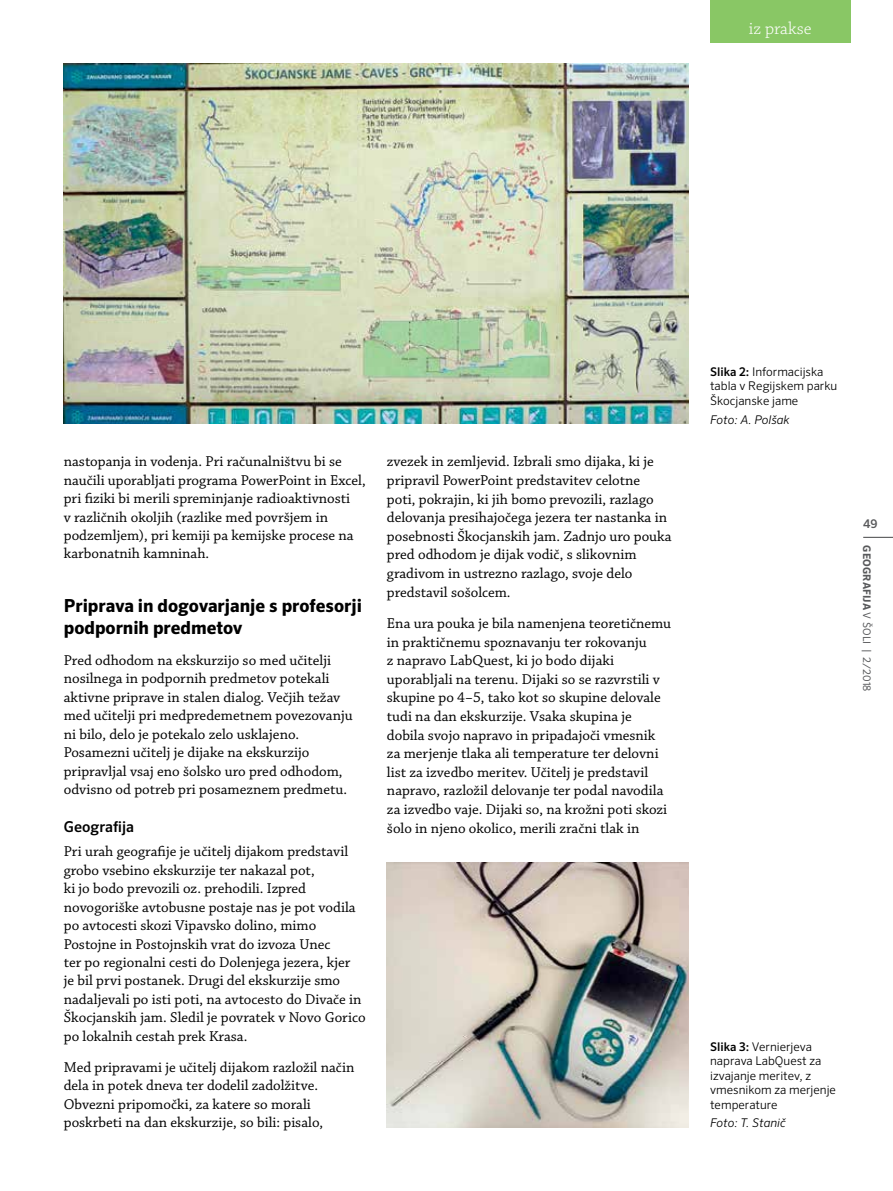
<style>
.page{position:relative;width:893px;height:1191px;background:#fff}
.page>*{position:absolute;margin:0;border:0;box-sizing:border-box;transform-origin:0 0}
.t1{font:700 18px/22px "Sero Pro";color:#000}
.t2{font:300 18px "Chaparral Pro";color:#fff}
.t3{font:15px/18.5px "Chaparral Pro";color:#000}
.t4{font:500 15px "Sero Pro";color:#000}
.t5{font:300 12px/14.4px "Sero Pro";color:#000}
.t6{font:italic 300 12px "Sero Pro";color:#000}
.t7{font:500 12px "Sero Pro";color:#58595b}
.t8{font:10.5px "Sero Pro";letter-spacing:.005em;color:#58595b}
.s1{font-weight:500}
.s2{font-weight:700}
</style>
<div class="page">
<img style="left:387px;top:862px;width:302px;height:265px">
<img style="left:64px;top:64px;width:625px;height:359px">
<hr style="left:863px;top:537px;width:30px;height:1px;background:#58595b">
<div style="left:710px;top:0;width:140px;height:43px;background:#89c765"></div>
<p class="t2" style="left:749px;top:18px;width:64px">iz prakse</p>
<p class="t3" style="left:64px;top:453px;width:303px">nastopanja in vodenja. Pri računalništvu bi se naučili uporabljati programa PowerPoint in Excel, pri fiziki bi merili spreminjanje radioaktivnosti<br>v različnih okoljih (razlike med površjem in podzemljem), pri kemiji pa kemijske procese na karbonatnih kamninah.</p>
<p class="t1" style="left:64px;top:594px;width:300px">Priprava in dogovarjanje s profesorji podpornih predmetov</p>
<p class="t3" style="left:64px;top:651px;width:290px">Pred odhodom na ekskurzijo so med učitelji nosilnega in podpornih predmetov potekali aktivne priprave in stalen dialog. Večjih težav med učitelji pri medpredemetnem povezovanju ni bilo, delo je potekalo zelo usklajeno.<br>Posamezni učitelj je dijake na ekskurzijo pripravljal vsaj eno šolsko uro pred odhodom, odvisno od potreb pri posameznem predmetu.</p>
<p class="t4" style="left:64px;top:817px;width:72px">Geografija</p>
<p class="t3" style="left:64px;top:843px;width:303px">Pri urah geografije je učitelj dijakom predstavil grobo vsebino ekskurzije ter nakazal pot,<br>ki jo bodo prevozili oz. prehodili. Izpred novogoriške avtobusne postaje nas je pot vodila po avtocesti skozi Vipavsko dolino, mimo Postojne in Postojnskih vrat do izvoza Unec<br>ter po regionalni cesti do Dolenjega jezera, kjer<br>je bil prvi postanek. Drugi del ekskurzije smo nadaljevali po isti poti, na avtocesto do Divače in Škocjanskih jam. Sledil je povratek v Novo Gorico po lokalnih cestah prek Krasa.</p>
<p class="t3" style="left:64px;top:1058px;width:292px">Med pripravami je učitelj dijakom razložil način dela in potek dneva ter dodelil zadolžitve.<br>Obvezni pripomočki, za katere so morali poskrbeti na dan ekskurzije, so bili: pisalo,</p>
<p class="t3" style="left:387px;top:453px;width:286px">zvezek in zemljevid. Izbrali smo dijaka, ki je pripravil PowerPoint predstavitev celotne poti, pokrajin, ki jih bomo prevozili, razlago delovanja presihajočega jezera ter nastanka in posebnosti Škocjanskih jam. Zadnjo uro pouka pred odhodom je dijak vodič, s slikovnim gradivom in ustrezno razlago, svoje delo predstavil sošolcem.</p>
<p class="t3" style="left:387px;top:614px;width:286px">Ena ura pouka je bila namenjena teoretičnemu in praktičnemu spoznavanju ter rokovanju<br>z napravo LabQuest, ki jo bodo dijaki uporabljali na terenu. Dijaki so se razvrstili v skupine po 4−5, tako kot so skupine delovale tudi na dan ekskurzije. Vsaka skupina je dobila svojo napravo in pripadajoči vmesnik za merjenje tlaka ali temperature ter delovni list za izvedbo meritev. Učitelj je predstavil napravo, razložil delovanje ter podal navodila za izvedbo vaje. Dijaki so, na krožni poti skozi šolo in njeno okolico, merili zračni tlak in</p>
<p class="t5" style="left:710px;top:364px;width:129px"><span class="s1">Slika 2:</span> I nformacijska tabla v Regijskem parku<br>Škocjanske jame</p>
<p class="t6" style="left:710px;top:412px;width:81px">Foto: A. Polšak</p>
<p class="t7" style="left:863px;top:516px;width:16px">49</p>
<p class="t8" style="left:873px;top:545px;width:148px;rotate:90deg"><span class="s2">Geografija</span> v šoli | 2/2018</p>
<p class="t5" style="left:710px;top:1039px;width:127px"><span class="s1">Slika 3:</span> Vernierjeva naprava LabQuest za izvajanje meritev, z vmesnikom za merjenje temperature</p>
<p class="t6" style="left:710px;top:1115px;width:77px">Foto: T. Stanič</p>
</div>
